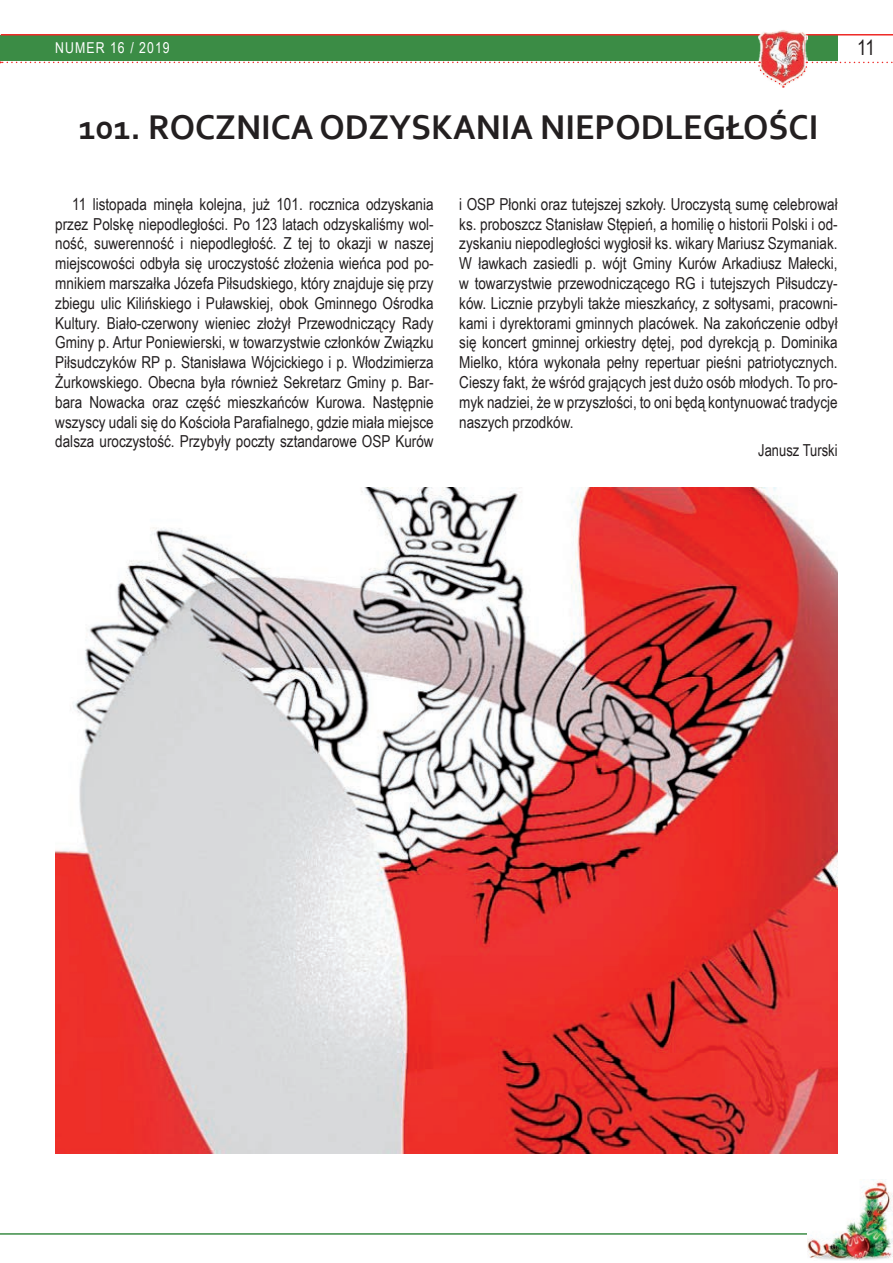
<style>
.page{position:relative;width:893px;height:1263px;background:#fff}
.page>*{position:absolute;margin:0;border:0;box-sizing:border-box;transform-origin:0 0}
.TYTUL{font:700 36px "Corbel";color:#231f20;scale:.96 1}
.t1{font:21px "Arial Narrow";color:#231f20}
.NORMAL{font:16.5px/19.8px "Arial Narrow";color:#231f20;text-align:justify}
.NORMAL-2{font:16.5px "Arial Narrow";color:#231f20;scale:.96 1}
.t2{font:15px "Arial Narrow";letter-spacing:.07em;color:#fff}
</style>
<div class="page">
<div style="left:0;top:35px;width:838px;height:26px;background:#3b8c45"></div>
<hr style="left:1px;top:34px;width:892px;height:2px;background:#ee2926">
<img style="left:758px;top:30px;width:49px;height:31px">
<img style="left:760px;top:31px;width:46px;height:30px">
<svg style="left:0;top:61px;width:893px;height:27px"></svg>
<hr style="left:0;top:1233px;width:868px;height:2px;background:#3b8c45">
<img style="left:808px;top:1180px;width:84px;height:81px">
<img style="left:55px;top:488px;width:783px;height:666px">
<p class="t2" style="left:55px;top:36px;width:116px">NUMER 16 / 2019</p>
<p class="t1" style="left:857px;top:32px;width:19px">11</p>
<p class="TYTUL" style="left:79px;top:105px;width:772px">101. ROCZNICA ODZYSKANIA NIEPODLEGŁOŚCI</p>
<p class="NORMAL" style="left:55px;top:193px;width:380px;text-indent:17px">11 listopada minęła kolejna, już 101. rocznica odzyskania przez Polskę niepodległości. Po 123 latach odzyskaliśmy wol&shy;ność, suwerenność i niepodległość. Z tej to okazji w naszej miejscowości odbyła się uroczystość złożenia wieńca pod po&shy;mnikiem marszałka Józefa Piłsudskiego, który znajduje się przy zbiegu ulic Kilińskiego i Puławskiej, obok Gminnego Ośrodka Kultury. Biało-czerwony wieniec złożył Przewodniczący Rady Gminy p. Artur Poniewierski, w towarzystwie członków Związku Piłsudczyków RP p. Stanisława Wójcickiego i p. Włodzimierza Żurkowskiego. Obecna była również Sekretarz Gminy p. Bar&shy;bara Nowacka oraz część mieszkańców Kurowa. Następnie wszyscy udali się do Kościoła Parafialnego, gdzie miała miejsce dalsza uroczystość. Przybyły poczty sztandarowe OSP Kurów</p>
<p class="NORMAL" style="left:459px;top:193px;width:380px">i OSP Płonki oraz tutejszej szkoły. Uroczystą sumę celebrował ks. proboszcz Stanisław Stępień, a homilię o historii Polski i od&shy;zyskaniu niepodległości wygłosił ks. wikary Mariusz Szymaniak.<br>W ławkach zasiedli p. wójt Gminy Kurów Arkadiusz Małecki, w towarzystwie przewodniczącego RG i tutejszych Piłsudczy&shy;ków. Licznie przybyli także mieszkańcy, z sołtysami, pracowni&shy;kami i dyrektorami gminnych placówek. Na zakończenie odbył się koncert gminnej orkiestry dętej, pod dyrekcją p. Dominika Mielko, która wykonała pełny repertuar pieśni patriotycznych.<br>Cieszy fakt, że wśród grających jest dużo osób młodych. To pro&shy;myk nadziei, że w przyszłości, to oni będą kontynuować tradycje naszych przodków.</p>
<p class="NORMAL-2" style="left:758px;top:438px;width:84px">Janusz Turski</p>
</div>
